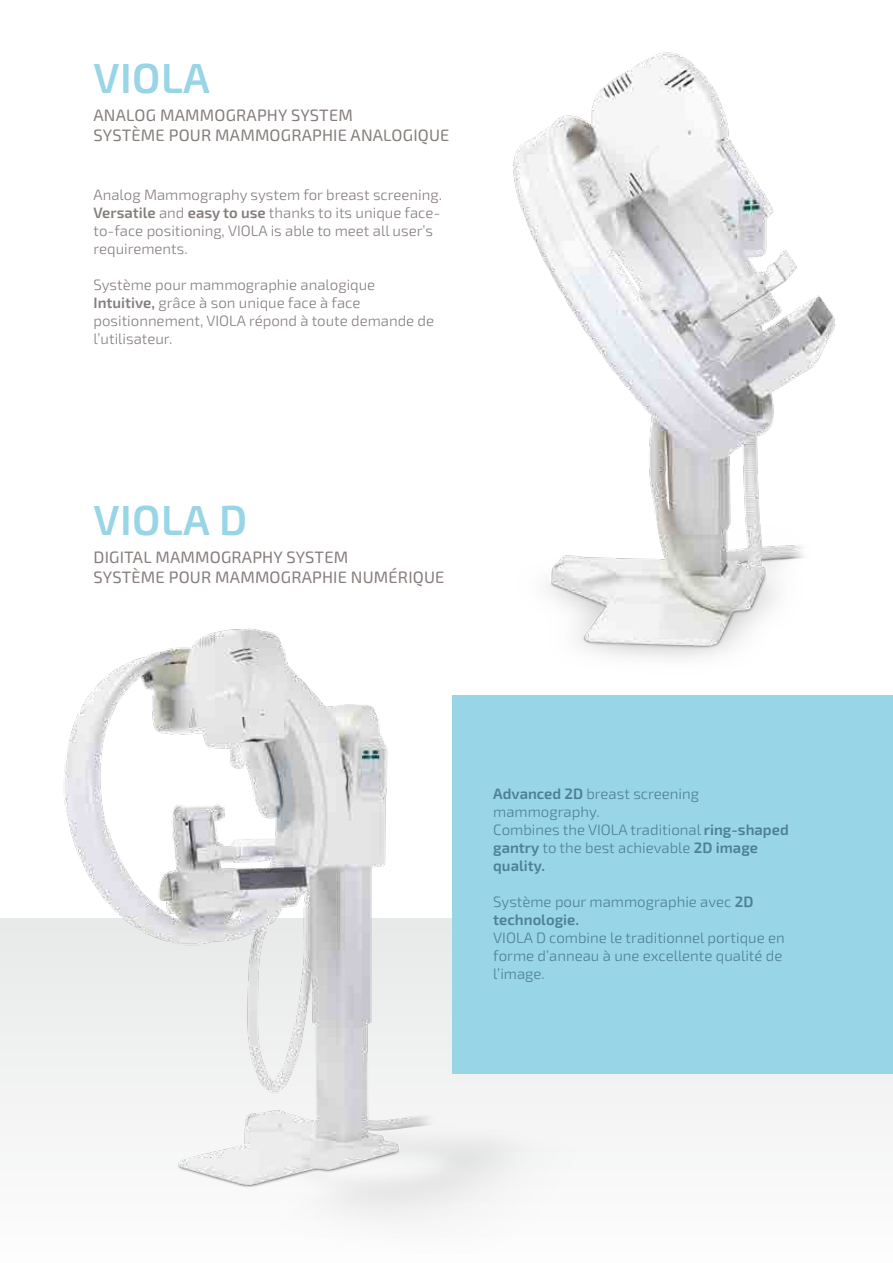
<style>
.page{position:relative;width:893px;height:1263px;background:#fff}
.page>*{position:absolute;margin:0;border:0;box-sizing:border-box;transform-origin:0 0}
.t1{font:600 42px "Exo 2";letter-spacing:.01em;color:#98d5e6}
.t2{font:16.5px/19.8px "Exo 2";letter-spacing:.01em;color:#847d7b}
.t3{font:300 15px/18px "Exo 2";color:#847d7b}
.t4{font:300 15px/18px "Exo 2";color:#4e7f94}
.s1{font-weight:600}
</style>
<div class="page">
<div style="left:0;top:918px;width:893px;height:345px;background:#fafafa"></div>
<img style="left:513px;top:52px;width:323px;height:606px">
<img style="left:0;top:570px;width:631px;height:636px">
<div style="left:453px;top:695px;width:440px;height:378px;background:#98d5e6"></div>
<h1 class="t1" style="left:94px;top:53px;width:118px">VIOLA</h1>
<p class="t2" style="left:94px;top:106px;width:357px">ANALOG MAMMOGRAPHY SYSTEM<br>SYSTÈME POUR MAMMOGRAPHIE ANALOGIQUE</p>
<p class="t3" style="left:94px;top:186px;width:350px">Analog Mammography system for breast screening.<br><span class="s1">Versatile</span> and <span class="s1">easy to use</span> thanks to its unique face&shy;to-face positioning, VIOLA is able to meet all user’s requirements.</p>
<p class="t3" style="left:94px;top:276px;width:342px">Système pour mammographie analogique <span class="s1">Intuitive,</span> grâce à son unique face à face positionnement, VIOLA répond à toute demande de l’utilisateur.</p>
<h1 class="t1" style="left:94px;top:495px;width:155px">VIOLA D</h1>
<p class="t2" style="left:94px;top:547px;width:352px">DIGITAL MAMMOGRAPHY SYSTEM<br>SYSTÈME POUR MAMMOGRAPHIE NUMÉRIQUE</p>
<p class="t4" style="left:493px;top:785px;width:297px"><span class="s1">Advanced 2D</span> breast screening mammography.<br>Combines the VIOLA traditional <span class="s1">ring-shaped gantry</span> to the best achievable <span class="s1">2D image quality.</span></p>
<p class="t4" style="left:493px;top:893px;width:262px">Système pour mammographie avec <span class="s1">2D technologie.</span></p>
<p class="t4" style="left:493px;top:929px;width:293px">VIOLA D combine le traditionnel portique en forme d’anneau à une excellente qualité de l’image.</p>
</div>
